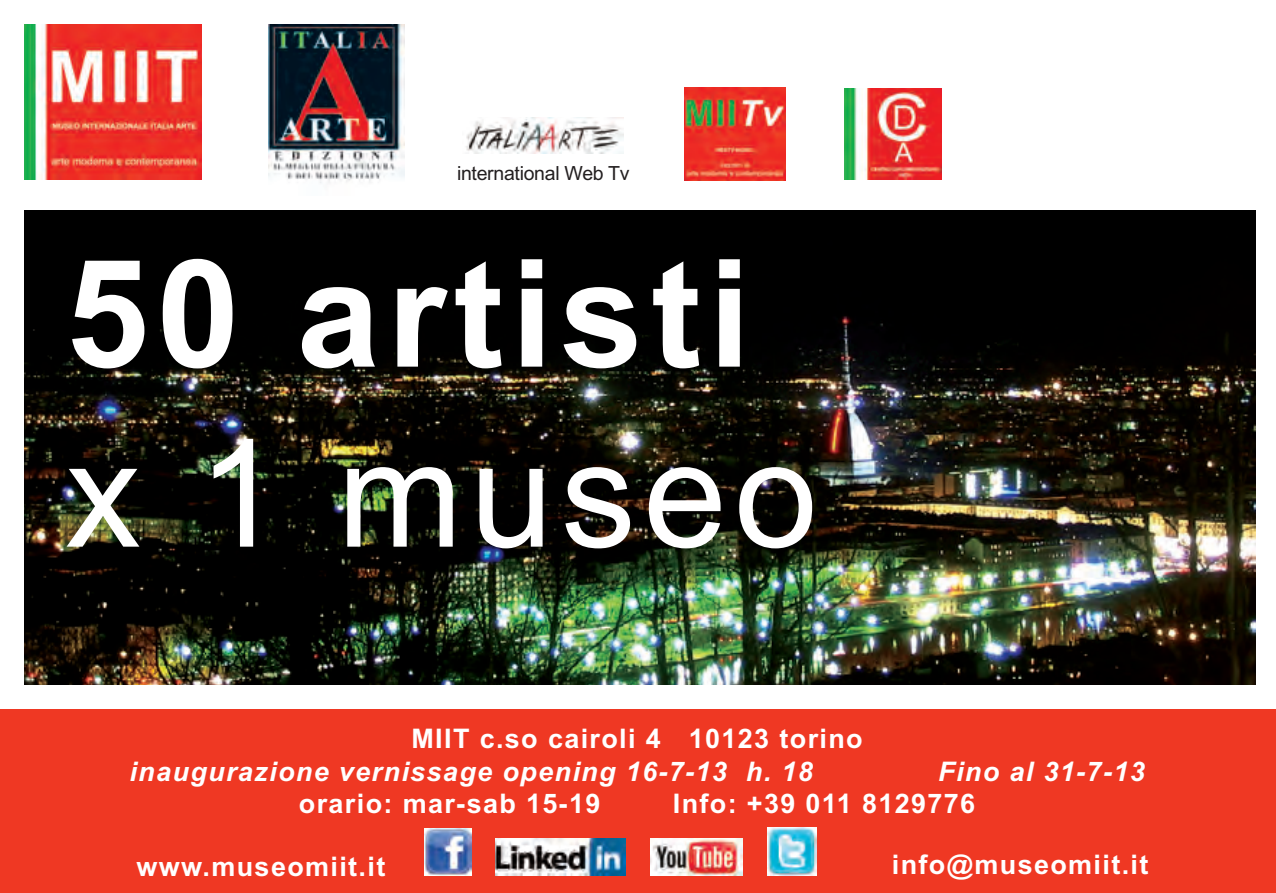
<style>
.page{position:relative;width:1276px;height:893px;background:#fff}
.page>*{position:absolute;margin:0;border:0;box-sizing:border-box;transform-origin:0 0}
.t1{font:700 150px "Arial";letter-spacing:.05em;color:#fff}
.t2{font:150px "Arial";letter-spacing:.05em;color:#fff}
.t3{font:700 27px "Arial";letter-spacing:.05em;color:#fff}
.t4{font:italic 700 27px "Arial";letter-spacing:.05em;color:#fff}
.t5{font:19.5px "Arial";letter-spacing:-.015em;color:#231f20}
</style>
<div class="page">
<img style="left:25px;top:25px;width:176px;height:154px">
<img style="left:24px;top:210px;width:1231px;height:474px">
<div style="left:0;top:709px;width:1276px;height:184px;background:#ef3823"></div>
<img style="left:495px;top:839px;width:130px;height:36px">
<img style="left:650px;top:839px;width:93px;height:36px">
<img style="left:424px;top:828px;width:47px;height:47px">
<img style="left:767px;top:827px;width:49px;height:48px">
<img style="left:269px;top:25px;width:135px;height:158px">
<img style="left:685px;top:88px;width:100px;height:92px">
<svg style="left:941px;top:88px;width:1px;height:92px"></svg>
<img style="left:845px;top:88px;width:96px;height:92px">
<img style="left:466px;top:117px;width:157px;height:37px">
<p class="t5" style="left:457px;top:161px;width:174px">international Web Tv</p>
<h1 class="t1" style="left:65px;top:227px;width:686px">50 artisti</h1>
<h1 class="t2" style="left:65px;top:407px;width:753px">x 1 museo</h1>
<p class="t3" style="left:411px;top:723px;width:453px">MIIT c.so cairoli 4 10123 torino</p>
<p class="t4" style="left:129px;top:755px;width:685px">inaugurazione vernissage opening 16-7-13 h. 18</p>
<p class="t4" style="left:938px;top:755px;width:208px">Fino al 31-7-13</p>
<p class="t3" style="left:299px;top:788px;width:303px">orario: mar-sab 15-19</p>
<p class="t3" style="left:673px;top:788px;width:304px">Info: +39 011 8129776</p>
<p class="t3" style="left:136px;top:850px;width:250px">www.museomiit.it</p>
<p class="t3" style="left:892px;top:849px;width:258px">info@museomiit.it</p>
</div>
